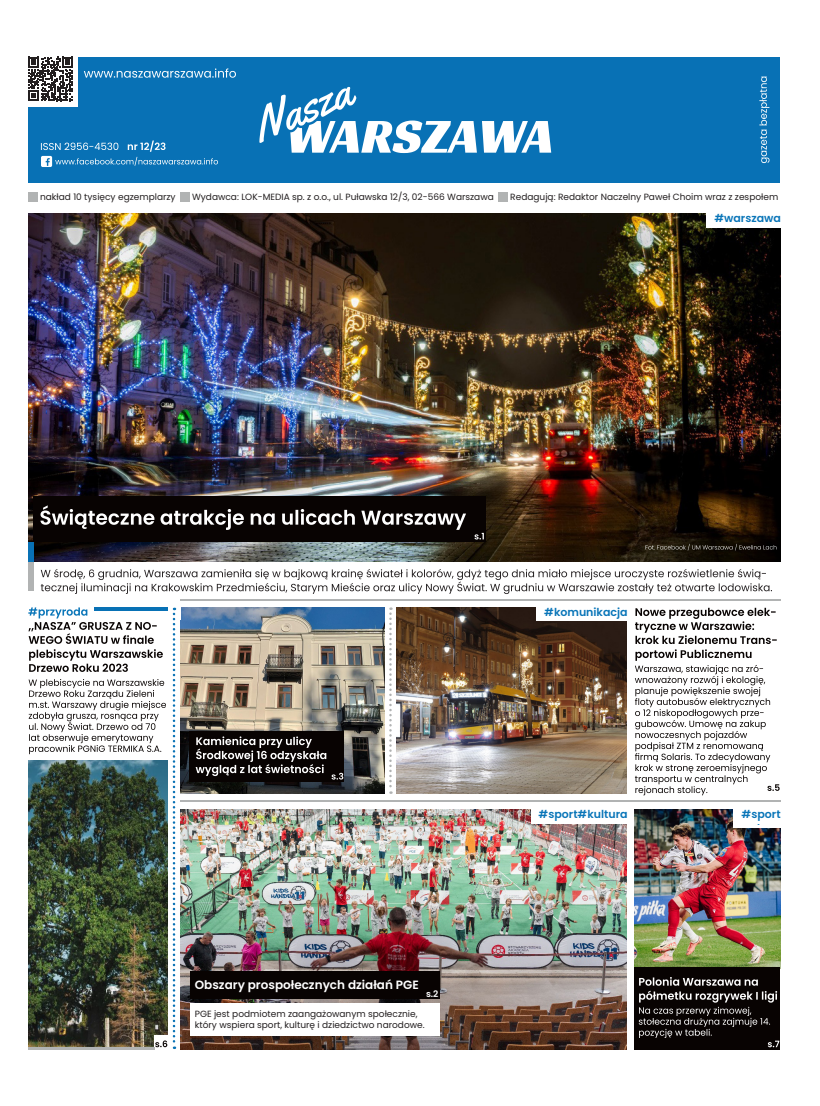
<style>
.page{position:relative;width:820px;height:1106px;background:#fff}
.page>*{position:absolute;margin:0;border:0;box-sizing:border-box;transform-origin:0 0}
.t1{font:600 12px "Poppins";color:#fff}
.t2{font:600 11px "Poppins";color:#0975b8}
.t3{font:9px/11px "Poppins";color:#231f20}
.t4{font:600 9px "Poppins";color:#fff}
</style>
<div class="page">
<img style="left:634px;top:809px;width:146px;height:157px">
<div style="left:634px;top:966px;width:146px;height:83px;background:#080302"></div>
<img style="left:28px;top:760px;width:140px;height:287px">
<div style="left:155px;top:1035px;width:16px;height:17px;background:#fff"></div>
<img style="left:180px;top:809px;width:446px;height:240px">
<svg style="left:41px;top:569px;width:730px;height:25px"></svg>
<img style="left:180px;top:607px;width:204px;height:186px">
<img style="left:396px;top:607px;width:230px;height:186px">
<img style="left:28px;top:213px;width:752px;height:348px">
<div style="left:34px;top:496px;width:452px;height:45px;background:#080302"></div>
<div style="left:28px;top:57px;width:752px;height:126px;background:#0871b5"></div>
<div style="left:27px;top:56px;width:51px;height:51px;background:#fff"></div>
<hr style="left:180px;top:599px;width:599px;height:1px;background:#b1b3b3">
<div style="left:28px;top:561px;width:6px;height:30px;background:#b1b3b3"></div>
<div style="left:28px;top:541px;width:6px;height:20px;background:#0871b5"></div>
<svg style="left:389px;top:607px;width:2px;height:187px"></svg>
<svg style="left:173px;top:607px;width:2px;height:442px"></svg>
<svg style="left:759px;top:77px;width:10px;height:86px"></svg>
<svg style="left:84px;top:68px;width:152px;height:10px"></svg>
<svg style="left:41px;top:140px;width:177px;height:27px"></svg>
<svg style="left:29px;top:57px;width:44px;height:44px"></svg>
<div style="left:706px;top:209px;width:74px;height:18px;background:#fff"></div>
<svg style="left:634px;top:608px;width:145px;height:187px"></svg>
<svg style="left:29px;top:679px;width:137px;height:75px"></svg>
<svg style="left:40px;top:505px;width:426px;height:25px"></svg>
<svg style="left:474px;top:533px;width:9px;height:6px"></svg>
<svg style="left:259px;top:86px;width:292px;height:67px"></svg>
<div style="left:190px;top:1003px;width:249px;height:32px;background:#fff"></div>
<div style="left:190px;top:970px;width:249px;height:28px;background:#080302"></div>
<svg style="left:638px;top:977px;width:141px;height:70px"></svg>
<div style="left:190px;top:730px;width:154px;height:51px;background:#080302"></div>
<hr style="left:28px;top:1047px;width:127px;height:2px;background:#b1b3b3">
<div style="left:536px;top:602px;width:91px;height:19px;background:#fff"></div>
<div style="left:732px;top:809px;width:48px;height:18px;background:#fff"></div>
<hr style="left:180px;top:800px;width:600px;height:2px;background:#b1b3b3">
<svg style="left:155px;top:1040px;width:12px;height:7px"></svg>
<svg style="left:28px;top:607px;width:135px;height:65px"></svg>
<hr style="left:94px;top:607px;width:74px;height:4px;background:#0871b5">
<svg style="left:195px;top:736px;width:148px;height:43px"></svg>
<svg style="left:645px;top:544px;width:131px;height:6px"></svg>
<div style="left:530px;top:805px;width:97px;height:18px;background:#fff"></div>
<div style="left:28px;top:192px;width:10px;height:9px;background:#b1b3b3"></div>
<div style="left:180px;top:192px;width:10px;height:9px;background:#b1b3b3"></div>
<div style="left:498px;top:192px;width:9px;height:9px;background:#b1b3b3"></div>
<p class="t3" style="left:40px;top:191px;width:137px">nakład 10 tysięcy egzemplarzy</p>
<p class="t3" style="left:192px;top:191px;width:303px">Wydawca: LOK-MEDIA sp. z o.o., ul. Puławska 12/3, 02-566 Warszawa</p>
<p class="t3" style="left:510px;top:191px;width:269px">Redagują: Redaktor Naczelny Paweł Choim wraz z zespołem</p>
<p class="t2" style="left:714px;top:212px;width:68px">#warszawa</p>
<p class="t1" style="left:195px;top:977px;width:225px">Obszary prospołecznych działań PGE</p>
<p class="t4" style="left:426px;top:988px;width:14px">s.2</p>
<p class="t3" style="left:195px;top:1008px;width:231px">PGE jest podmiotem zaangażowanym społecznie, który wspiera sport, kulturę i dziedzictwo narodowe.</p>
<p class="t2" style="left:544px;top:605px;width:85px">#komunikacja</p>
<p class="t2" style="left:538px;top:807px;width:90px">#sport#kultura</p>
<p class="t2" style="left:741px;top:812px;width:40px">#sport</p>
</div>
